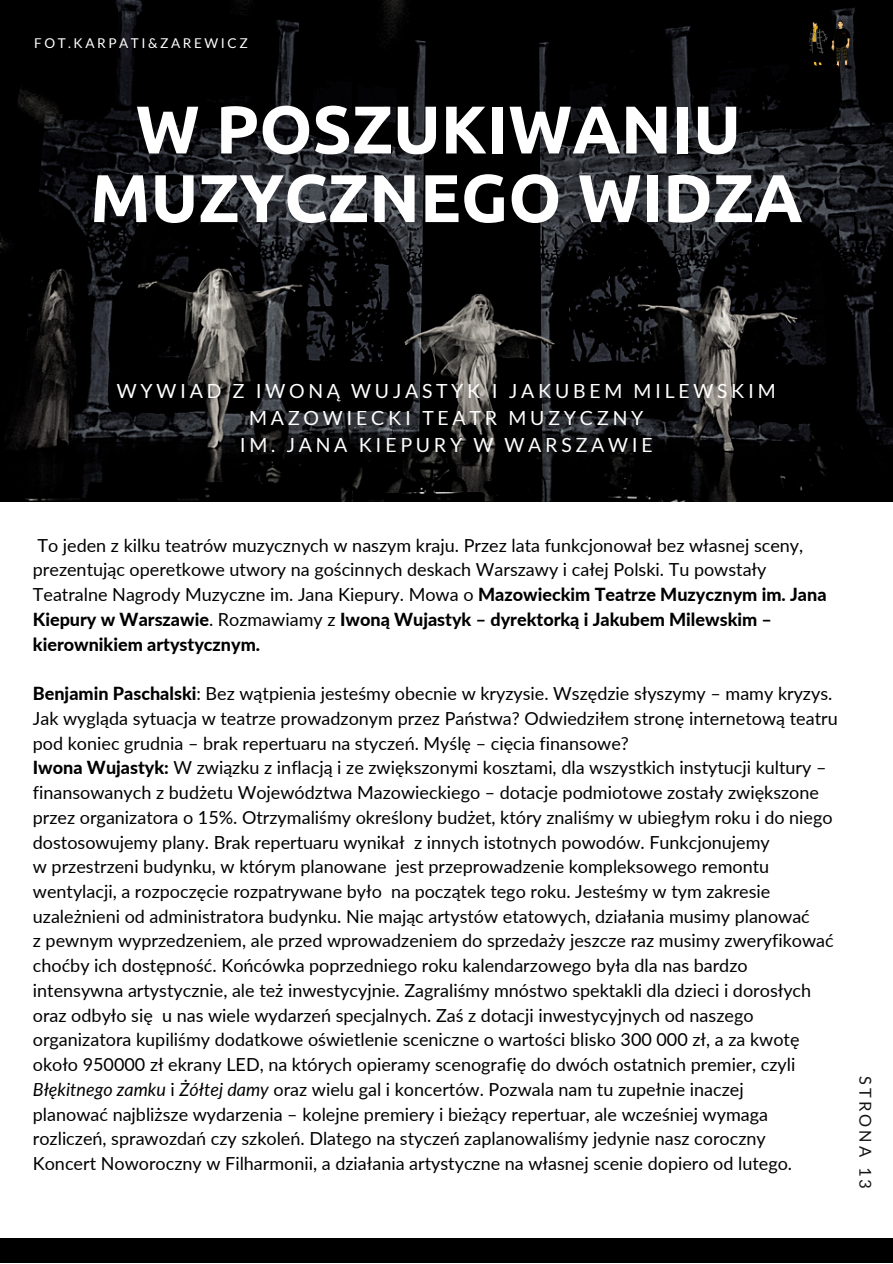
<style>
.page{position:relative;width:893px;height:1264px;background:#fff}
.page>*{position:absolute;margin:0;border:0;box-sizing:border-box;transform-origin:0 0}
.t1{font:700 67.5px/68.6px "Ubuntu";color:#fff;text-align:center}
.t2{font:19.5px/27px "Lato";letter-spacing:.19em;color:#fff;text-align:center}
.t3{font:18px/24.8px "Lato";color:#000}
.t4{font:16.35px "Lato";letter-spacing:.19em;color:#141417}
.t5{font:13.5px "Lato";letter-spacing:.19em;color:#fff}
.s1{font-weight:800}
.s2{font-style:italic}
</style>
<div class="page">
<img style="left:0;top:0;width:892px;height:501px">
<div style="left:0;top:1237px;width:892px;height:25px;background:#000"></div>
<img style="left:763px;top:0;width:129px;height:102px">
<p class="t5" style="left:34px;top:35px;width:215px">FOT.KARPATI&amp;ZAREWICZ</p>
<h1 class="t1" style="left:90px;top:94px;width:714px">W POSZUKIWANIU<br>MUZYCZNEGO WIDZA</h1>
<p class="t2" style="left:117px;top:377px;width:660px">WYWIAD Z IWONĄ WUJASTYK I JAKUBEM MILEWSKIM<br>MAZOWIECKI TEATR MUZYCZNY<br>IM. JANA KIEPURY W WARSZAWIE</p>
<p class="t3" style="left:33px;top:532px;width:795px">To jeden z kilku teatrów muzycznych w naszym kraju. Przez lata funkcjonował bez własnej sceny, prezentując operetkowe utwory na gościnnych deskach Warszawy i całej Polski. Tu powstały Teatralne Nagrody Muzyczne im. Jana Kiepury. Mowa o <span class="s1">Mazowieckim Teatrze Muzycznym im. Jana Kiepury w Warszawie</span>. Rozmawiamy z <span class="s1">Iwoną Wujastyk – dyrektorką i Jakubem Milewskim – kierownikiem artystycznym.</span></p>
<p class="t3" style="left:33px;top:680px;width:806px"><span class="s1">Benjamin Paschalski</span>: Bez wątpienia jesteśmy obecnie w kryzysie. Wszędzie słyszymy – mamy kryzys.<br>Jak wygląda sytuacja w teatrze prowadzonym przez Państwa? Odwiedziłem stronę internetową teatru pod koniec grudnia – brak repertuaru na styczeń. Myślę – cięcia finansowe?<br><span class="s1">Iwona Wujastyk:</span> W związku z inflacją i ze zwiększonymi kosztami, dla wszystkich instytucji kultury – finansowanych z budżetu Województwa Mazowieckiego – dotacje podmiotowe zostały zwiększone przez organizatora o 15%. Otrzymaliśmy określony budżet, który znaliśmy w ubiegłym roku i do niego dostosowujemy plany. Brak repertuaru wynikał z innych istotnych powodów. Funkcjonujemy<br>w przestrzeni budynku, w którym planowane jest przeprowadzenie kompleksowego remontu wentylacji, a rozpoczęcie rozpatrywane było na początek tego roku. Jesteśmy w tym zakresie uzależnieni od administratora budynku. Nie mając artystów etatowych, działania musimy planować<br>z pewnym wyprzedzeniem, ale przed wprowadzeniem do sprzedaży jeszcze raz musimy zweryfikować choćby ich dostępność. Końcówka poprzedniego roku kalendarzowego była dla nas bardzo intensywna artystycznie, ale też inwestycyjnie. Zagraliśmy mnóstwo spektakli dla dzieci i dorosłych oraz odbyło się u nas wiele wydarzeń specjalnych. Zaś z dotacji inwestycyjnych od naszego organizatora kupiliśmy dodatkowe oświetlenie sceniczne o wartości blisko 300 000 zł, a za kwotę około 950000 zł ekrany LED, na których opieramy scenografię do dwóch ostatnich premier, czyli <span class="s2">Błękitnego zamku</span> i <span class="s2">Żółtej damy</span> oraz wielu gal i koncertów. Pozwala nam tu zupełnie inaczej<br>planować najbliższe wydarzenia – kolejne premiery i bieżący repertuar, ale wcześniej wymaga rozliczeń, sprawozdań czy szkoleń. Dlatego na styczeń zaplanowaliśmy jedynie nasz coroczny<br>Koncert Noworoczny w Filharmonii, a działania artystyczne na własnej scenie dopiero od lutego.</p>
<p class="t4" style="left:875px;top:1075px;width:114px;rotate:90deg">STRONA 13</p>
</div>
